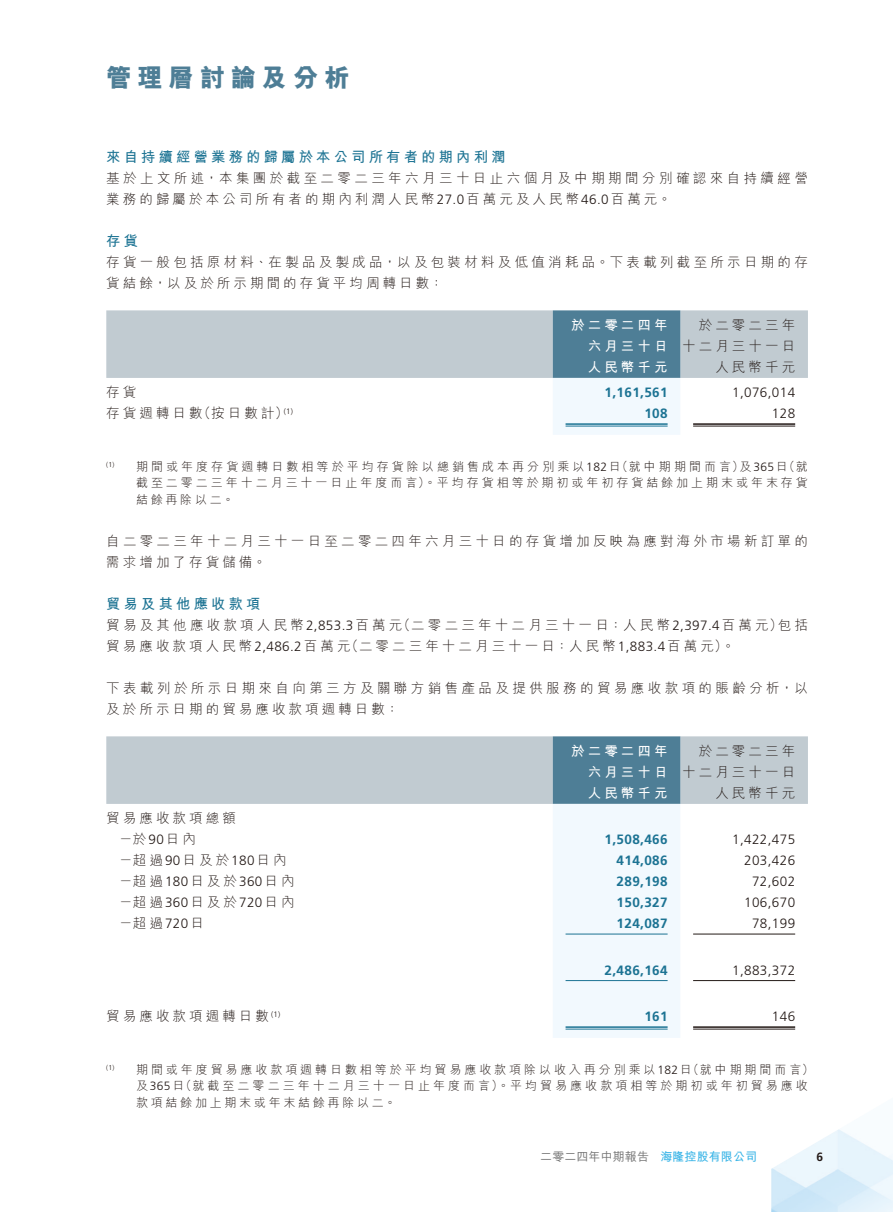
<style>
.page{position:relative;width:893px;height:1212px;background:#fff}
.page>*{position:absolute;margin:0;border:0;box-sizing:border-box;transform-origin:0 0}
.t1{font:25.5px "M Hei HK Xbold E Ten B5 H";letter-spacing:.22em;color:#4e7e96}
.t2{font:14.25px "M Hei HK Bold E Ten B5 H";letter-spacing:.23em;color:#1c7393}
.t3{font:13.5px/21px "M Hei HK Light E Ten B5 H";letter-spacing:.24em;color:#231916}
.t4{font:700 13.5px "Frutiger LT Std";letter-spacing:.03em;color:#1c7393}
.t5{font:300 13.5px "Frutiger LT Std";letter-spacing:.03em;color:#231916}
.t6{font:13.5px/21px "M Hei HK Bold E Ten B5 H";letter-spacing:.23em;color:#fff;text-align:right}
.t7{font:12px/16.5px "M Hei HK Light E Ten B5 H";letter-spacing:.245em;color:#231916;text-align:justify}
.t8{font:12px "M Hei HK Medium E Ten B5 H";letter-spacing:.01em;color:#717171}
.t9{font:700 12px "Frutiger LT Std";color:#231916}
.s1{font-family:"Frutiger LT Std";font-weight:300}
.s2{font-family:"M Hei HK Bold E Ten B5 H";color:#3bb5e7}
</style>
<div class="page">
<img style="left:771px;top:1129px;width:122px;height:83px">
<div style="left:106px;top:310px;width:702px;height:68px;background:#c1cbd1"></div>
<svg style="left:553px;top:310px;width:127px;height:125px"></svg>
<hr style="left:566px;top:423px;width:102px;height:2px;background:#1c7393">
<hr style="left:566px;top:426px;width:102px;height:1px;background:#1c7393">
<hr style="left:693px;top:423px;width:102px;height:2px;background:#231916">
<hr style="left:693px;top:426px;width:102px;height:1px;background:#231916">
<div style="left:106px;top:736px;width:702px;height:68px;background:#c1cbd1"></div>
<svg style="left:553px;top:736px;width:127px;height:302px"></svg>
<hr style="left:566px;top:934px;width:102px;height:1px;background:#1c7393">
<hr style="left:693px;top:934px;width:102px;height:1px;background:#231916">
<hr style="left:566px;top:980px;width:102px;height:1px;background:#1c7393">
<hr style="left:693px;top:980px;width:102px;height:1px;background:#231916">
<hr style="left:566px;top:1026px;width:102px;height:2px;background:#1c7393">
<hr style="left:566px;top:1029px;width:102px;height:1px;background:#1c7393">
<hr style="left:693px;top:1026px;width:102px;height:2px;background:#231916">
<hr style="left:693px;top:1029px;width:102px;height:1px;background:#231916">
<h1 class="t1" style="left:106px;top:67px;width:245px">管理層討論及分析</h1>
<p class="t2" style="left:106px;top:151px;width:401px">來自持續經營業務的歸屬於本公司所有者的期內利潤</p>
<p class="t3" style="left:106px;top:169px;width:703px">基於上文所述，本集團於截至二零二三年六月三十日止六個月及中期期間分別確認來自持續經營業務的歸屬於本公司所有者的期內利潤人民幣<span class="s1">27.0</span>百萬元及人民幣<span class="s1">46.0</span>百萬元。</p>
<p class="t2" style="left:106px;top:235px;width:33px">存貨</p>
<p class="t3" style="left:106px;top:253px;width:703px">存貨一般包括原材料、在製品及製成品，以及包裝材料及低值消耗品。下表載列截至所示日期的存貨結餘，以及於所示期間的存貨平均周轉日數：</p>
<p class="t6" style="left:571px;top:316px;width:98px">於二零二四年六月三十日</p>
<p class="t3" style="left:682px;top:316px;width:114px;text-align:right">於二零二三年十二月三十一日</p>
<p class="t6" style="left:588px;top:358px;width:81px">人民幣千元</p>
<p class="t3" style="left:715px;top:358px;width:81px">人民幣千元</p>
<p class="t3" style="left:106px;top:383px;width:32px">存貨</p>
<p class="t4" style="left:605px;top:386px;width:65px">1,161,561</p>
<p class="t5" style="left:732px;top:386px;width:65px">1,076,014</p>
<p class="t3" style="left:106px;top:404px;width:188px">存貨週轉日數（按日數計）<sup>(1)</sup></p>
<p class="t4" style="left:644px;top:407px;width:25px">108</p>
<p class="t5" style="left:772px;top:407px;width:25px">128</p>
<p class="t7" style="left:136px;top:460px;width:673px;text-indent:-30px"><sup>(1)</sup> 期間或年度存貨週轉日數相等於平均存貨除以總銷售成本再分別乘以<span class="s1">182</span>日（就中期期間而言）及<span class="s1">365</span>日（就截至二零二三年十二月三十一日止年度而言）。平均存貨相等於期初或年初存貨結餘加上期末或年末存貨結餘再除以二。</p>
<p class="t3" style="left:106px;top:532px;width:703px">自二零二三年十二月三十一日至二零二四年六月三十日的存貨增加反映為應對海外市場新訂單的需求增加了存貨儲備。</p>
<p class="t2" style="left:106px;top:598px;width:156px">貿易及其他應收款項</p>
<p class="t3" style="left:106px;top:616px;width:703px">貿易及其他應收款項人民幣<span class="s1">2,853.3</span>百萬元（二零二三年十二月三十一日：人民幣<span class="s1">2,397.4</span>百萬元）包括貿易應收款項人民幣<span class="s1">2,486.2</span>百萬元（二零二三年十二月三十一日：人民幣<span class="s1">1,883.4</span>百萬元）。</p>
<p class="t3" style="left:106px;top:679px;width:703px">下表載列於所示日期來自向第三方及關聯方銷售產品及提供服務的貿易應收款項的賬齡分析，以及於所示日期的貿易應收款項週轉日數：</p>
<p class="t6" style="left:571px;top:742px;width:98px">於二零二四年六月三十日</p>
<p class="t3" style="left:682px;top:742px;width:114px;text-align:right">於二零二三年十二月三十一日</p>
<p class="t6" style="left:588px;top:784px;width:81px">人民幣千元</p>
<p class="t3" style="left:715px;top:784px;width:81px">人民幣千元</p>
<p class="t3" style="left:119px;top:809px;width:118px;text-indent:-13px">貿易應收款項總額－於<span class="s1">90</span>日內</p>
<p class="t4" style="left:605px;top:833px;width:65px">1,508,466</p>
<p class="t5" style="left:732px;top:833px;width:65px">1,422,475</p>
<p class="t3" style="left:119px;top:851px;width:169px">－超過<span class="s1">90</span>日及於<span class="s1">180</span>日內</p>
<p class="t4" style="left:617px;top:854px;width:53px">414,086</p>
<p class="t5" style="left:744px;top:854px;width:53px">203,426</p>
<p class="t3" style="left:119px;top:872px;width:177px">－超過<span class="s1">180</span>日及於<span class="s1">360</span>日內</p>
<p class="t4" style="left:617px;top:875px;width:53px">289,198</p>
<p class="t5" style="left:752px;top:875px;width:45px">72,602</p>
<p class="t3" style="left:119px;top:893px;width:177px">－超過<span class="s1">360</span>日及於<span class="s1">720</span>日內</p>
<p class="t4" style="left:617px;top:896px;width:53px">150,327</p>
<p class="t5" style="left:744px;top:896px;width:53px">106,670</p>
<p class="t3" style="left:119px;top:914px;width:86px">－超過<span class="s1">720</span>日</p>
<p class="t4" style="left:617px;top:917px;width:53px">124,087</p>
<p class="t5" style="left:752px;top:917px;width:45px">78,199</p>
<p class="t4" style="left:605px;top:963px;width:65px">2,486,164</p>
<p class="t5" style="left:732px;top:963px;width:65px">1,883,372</p>
<p class="t3" style="left:106px;top:1007px;width:175px">貿易應收款項週轉日數<sup>(1)</sup></p>
<p class="t4" style="left:644px;top:1010px;width:25px">161</p>
<p class="t5" style="left:772px;top:1010px;width:25px">146</p>
<p class="t7" style="left:136px;top:1063px;width:679px;text-align:left;text-indent:-30px"><sup>(1)</sup> 期間或年度貿易應收款項週轉日數相等於平均貿易應收款項除以收入再分別乘以<span class="s1">182</span>日（就中期期間而言）及<span class="s1">365</span>日（就截至二零二三年十二月三十一日止年度而言）。平均貿易應收款項相等於期初或年初貿易應收款項結餘加上期末或年末結餘再除以二。</p>
<p class="t8" style="left:540px;top:1152px;width:218px">二零二四年中期報告 <span class="s2">海隆控股有限公司</span></p>
<p class="t9" style="left:817px;top:1151px;width:8px">6</p>
</div>
